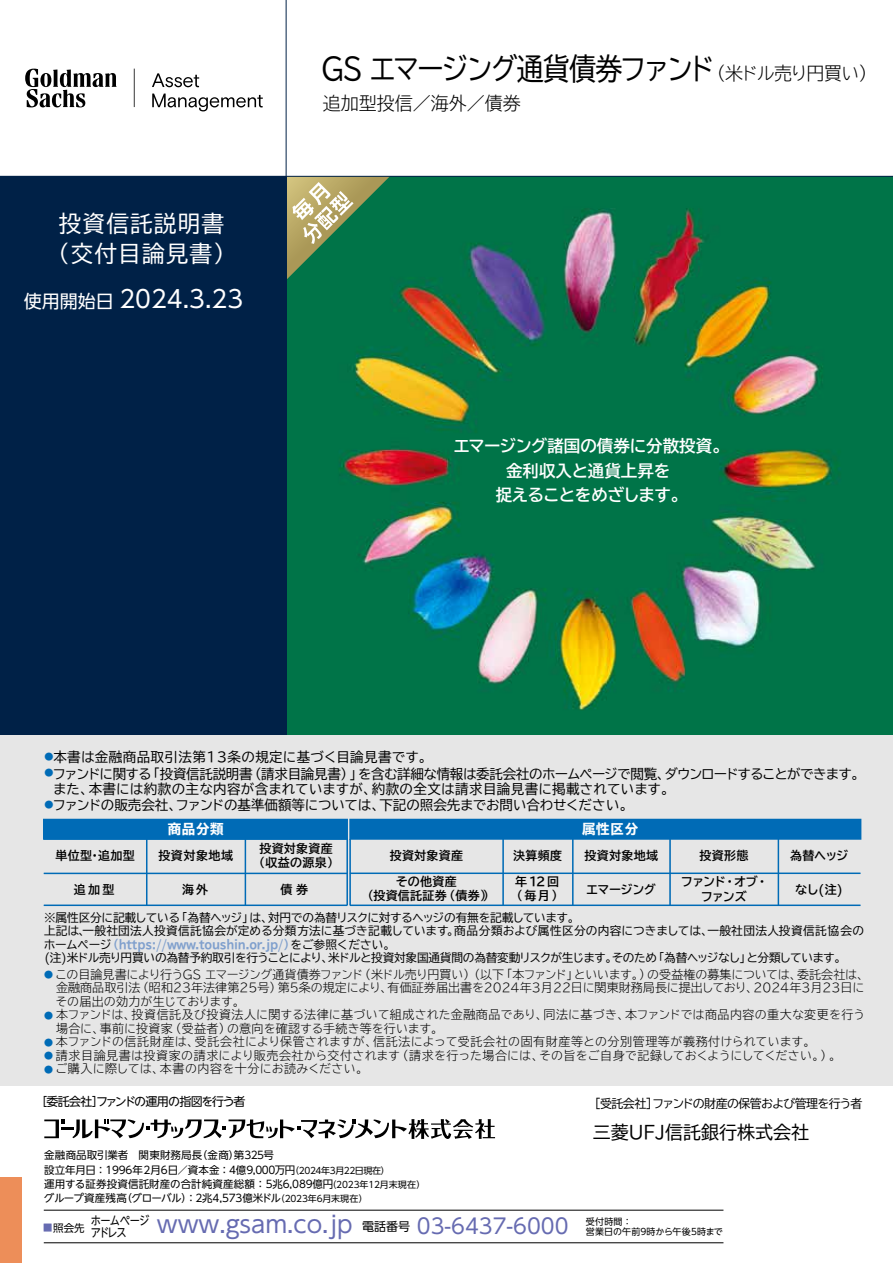
<style>
.page{position:relative;width:893px;height:1263px;background:#fff}
.page>*{position:absolute;margin:0;border:0;box-sizing:border-box;transform-origin:0 0}
.t1{font:30px "TBUD Go Std";letter-spacing:-.095em;color:#000;scale:.9 1}
.t2{font:24px "UD Shin Go NT Pro";color:#fff}
.t3{font:23.25px "UD Shin Go NT Pro";color:#666bb1}
.t4{font:22.65px/29.4px "TBUD Go Std";letter-spacing:.05em;color:#fff;text-align:center}
.t5{font:18px "TBUD Go Std";color:#000}
.t6{font:300 18px "TBUD Go Std Super";color:#000}
.t7{font:700 16.5px/24.8px "TBUD Go Std";color:#fff;text-align:center}
.t8{font:13.5px/15px "TBUD Go Std";letter-spacing:-.01em;color:#000}
.t9{font:13.5px "TBUD Go Std";letter-spacing:.03em;color:#000}
.t10{font:700 expanded 13.5px "TBUD Go Std";color:#fff}
.t11{font:300 12px/13.5px "TBUD Go Std Super";letter-spacing:.01em;color:#000}
.t12{font:700 12px/14.4px "TBUD Go Std";letter-spacing:.025em;color:#000;text-align:center}
.t13{font:300 12px "TBUD Go Std Super";letter-spacing:.03em;color:#000}
.t14{font:700 expanded 12px "TBUD Go Std";letter-spacing:-.02em;color:#80a0cd;scale:.9 1}
.t15{font:12px "TBUD Go Std";letter-spacing:-.06em;color:#000}
.t16{font:12px "UD Shin Go NT Pro";letter-spacing:-.085em;color:#000}
.t17{font:700 12px/14.4px "TBUD Go Std";letter-spacing:-.065em;color:#000;text-align:center}
.t18{font:12px/12px "UD Shin Go NT Pro";letter-spacing:-.065em;color:#000;scale:.85 1}
.t19{font:11.7px/13.5px "TBUD Go Std";letter-spacing:-.02em;color:#000}
.t20{font:11.7px "TBUD Go Std";letter-spacing:-.045em;color:#000}
.t21{font:10.5px/14.2px "UD Shin Go NT Pro";letter-spacing:-.01em;color:#000}
.t22{font:9px/10.8px "UD Shin Go NT Pro";letter-spacing:.02em;color:#000}
.s1{font-size:18px}
.s2{font-family:"TBUD Go Std Super";font-weight:300;font-size:18px}
.s3{font-weight:700;font-stretch:expanded;color:#fff}
.s4{font-weight:400;font-stretch:normal;font-size:11.7px;color:#000}
.s5{font-size:9px;color:#006bb6}
.s6{font-size:9px}
.s7{font-size:7.5px;color:#666bb1}
.s8{font-size:12px;color:#000}
.s9{font-size:21px}
</style>
<div class="page">
<img style="left:287px;top:177px;width:606px;height:559px">
<svg style="left:287px;top:177px;width:103px;height:103px"></svg>
<div style="left:0;top:176px;width:287px;height:576px;background:#002147"></div>
<hr style="left:44px;top:1210px;width:679px;height:1px;background:#000">
<hr style="left:44px;top:1242px;width:679px;height:1px;background:#000">
<svg style="left:44px;top:1119px;width:451px;height:20px"></svg>
<div style="left:44px;top:1223px;width:8px;height:8px;border:2px solid #666bb1"></div>
<div style="left:0;top:1178px;width:21px;height:85px;background:#ed8e59"></div>
<hr style="left:286px;top:0;width:1px;height:735px;background:#002147">
<svg style="left:25px;top:69px;width:238px;height:42px"></svg>
<hr style="left:0;top:176px;width:893px;height:1px;background:#002147">
<div style="left:0;top:736px;width:893px;height:350px;background:#e6e6e6"></div>
<div style="left:350px;top:819px;width:511px;height:20px;background:#006bb6"></div>
<div style="left:349px;top:819px;width:512px;height:21px;border:2px solid #006bb6"></div>
<div style="left:44px;top:819px;width:303px;height:20px;background:#006bb6"></div>
<hr style="left:44px;top:838px;width:303px;height:2px;background:#006bb6">
<hr style="left:44px;top:873px;width:303px;height:1px;background:#006bb6">
<hr style="left:44px;top:904px;width:303px;height:2px;background:#006bb6">
<hr style="left:350px;top:872px;width:510px;height:2px;background:#006bb6">
<hr style="left:350px;top:904px;width:510px;height:2px;background:#006bb6">
<hr style="left:245px;top:839px;width:1px;height:66px;background:#006bb6">
<hr style="left:346px;top:839px;width:2px;height:66px;background:#006bb6">
<hr style="left:349px;top:839px;width:2px;height:66px;background:#006bb6">
<hr style="left:146px;top:839px;width:1px;height:66px;background:#006bb6">
<hr style="left:572px;top:839px;width:2px;height:66px;background:#006bb6">
<hr style="left:502px;top:839px;width:2px;height:66px;background:#006bb6">
<hr style="left:778px;top:839px;width:1px;height:66px;background:#006bb6">
<hr style="left:669px;top:839px;width:2px;height:66px;background:#006bb6">
<h3 class="t4" style="left:47px;top:209px;width:191px">投資信託説明書（交付目論見書）</h3>
<h2 class="t2" style="left:24px;top:280px;width:221px"><span class="s1">使用開始日</span> 2024.3.23</h2>
<h1 class="t1" style="left:321px;top:44px;width:619px">GS エマージング通貨債券ファンド<span class="s2">（米ドル売り円買い）</span></h1>
<h3 class="t6" style="left:323px;top:88px;width:199px">追加型投信／海外／債券</h3>
<h3 class="t7" style="left:453px;top:433px;width:277px">エマージング諸国の債券に分散投資。金利収入と通貨上昇を<br>捉えることをめざします。</h3>
<p class="t9" style="left:44px;top:746px;width:389px"><sup>●</sup>本書は金融商品取引法第13条の規定に基づく目論見書です。</p>
<p class="t8" style="left:53px;top:766px;width:813px;text-indent:-9px"><sup>●</sup>ファンドに関する「投資信託説明書（請求目論見書）」を含む詳細な情報は委託会社のホームページで閲覧、ダウンロードすることができます。また、本書には約款の主な内容が含まれていますが、約款の全文は請求目論見書に掲載されています。</p>
<p class="t8" style="left:582px;top:793px;width:58px;line-height:24.3px;text-indent:-538px"><sup>●</sup>ファンドの販売会社、ファンドの基準価額等については、下記の照会先までお問い合わせください。<span class="s3">属性区分</span></p>
<p class="t12" style="left:390px;top:848px;width:75px">投資対象資産</p>
<p class="t12" style="left:513px;top:848px;width:50px">決算頻度</p>
<p class="t12" style="left:584px;top:848px;width:75px">投資対象地域</p>
<p class="t12" style="left:700px;top:848px;width:50px">投資形態</p>
<p class="t12" style="left:790px;top:848px;width:60px">為替ヘッジ</p>
<p class="t12" style="left:362px;top:874px;width:135px">その他資産<br>（投資信託証券（債券））</p>
<p class="t12" style="left:511px;top:874px;width:54px">年12回（毎月）</p>
<p class="t12" style="left:586px;top:882px;width:71px">エマージング</p>
<p class="t17" style="left:681px;top:875px;width:89px">ファンド・オブ・ファンズ</p>
<p class="t12" style="left:795px;top:882px;width:49px">なし(注)</p>
<p class="t10" style="left:168px;top:822px;width:58px">商品分類</p>
<p class="t12" style="left:56px;top:848px;width:81px">単位型・追加型</p>
<p class="t12" style="left:158px;top:848px;width:76px">投資対象地域</p>
<p class="t12" style="left:253px;top:841px;width:87px">投資対象資産（収益の源泉）</p>
<p class="t12" style="left:74px;top:882px;width:42px">追加型</p>
<p class="t12" style="left:182px;top:882px;width:27px">海外</p>
<p class="t12" style="left:281px;top:882px;width:29px">債券</p>
<p class="t19" style="left:44px;top:911px;width:822px">※属性区分に記載している「為替ヘッジ」は、対円での為替リスクに対するヘッジの有無を記載しています。<br>上記は、一般社団法人投資信託協会が定める分類方法に基づき記載しています。商品分類および属性区分の内容につきましては、一般社団法人投資信託協会の</p>
<p class="t14" style="left:44px;top:938px;width:392px"><span class="s4">ホームページ</span>（https://www.toushin.or.jp/）<span class="s4">をご参照ください。</span></p>
<p class="t20" style="left:44px;top:948px;width:804px">(注)米ドル売り円買いの為替予約取引を行うことにより、米ドルと投資対象国通貨間の為替変動リスクが生じます。そのため「為替ヘッジなし」と分類しています。</p>
<p class="t11" style="left:56px;top:967px;width:815px;text-indent:-12px"><span class="s5">●</span> この目論見書により行うGS エマージング通貨債券ファンド（米ドル売り円買い）（以下「本ファンド」といいます。）の受益権の募集については、委託会社は、金融商品取引法（昭和23年法律第25号）第5条の規定により、有価証券届出書を2024年3月22日に関東財務局長に提出しており、2024年3月23日にその届出の効力が生じております。</p>
<p class="t11" style="left:56px;top:1008px;width:810px;text-indent:-12px"><span class="s5">●</span> 本ファンドは、投資信託及び投資法人に関する法律に基づいて組成された金融商品であり、同法に基づき、本ファンドでは商品内容の重大な変更を行う場合に、事前に投資家（受益者）の意向を確認する手続き等を行います。</p>
<p class="t13" style="left:44px;top:1032px;width:773px"><span class="s5">●</span> 本ファンドの信託財産は、受託会社により保管されますが、信託法によって受託会社の固有財産等との分別管理等が義務付けられています。</p>
<p class="t11" style="left:44px;top:1048px;width:799px"><span class="s5">●</span> 請求目論見書は投資家の請求により販売会社から交付されます（請求を行った場合には、その旨をご自身で記録しておくようにしてください。）。</p>
<p class="t13" style="left:44px;top:1059px;width:326px"><span class="s5">●</span> ご購入に際しては、本書の内容を十分にお読みください。</p>
<p class="t16" style="left:35px;top:1092px;width:212px">［委託会社］ファンドの運用の指図を行う者</p>
<p class="t21" style="left:44px;top:1148px;width:383px">金融商品取引業者　関東財務局長（金商）第325号<br>設立年月日：1996年2月6日／資本金：4億9,000万円<span class="s6">（2024年3月22日現在）<br></span>運用する証券投資信託財産の合計純資産総額：5兆6,089億円<span class="s6">（2023年12月末現在）</span>グループ資産残高（グローバル）：2兆4,573億米ドル<span class="s6">（2023年6月末現在）</span></p>
<p class="t15" style="left:589px;top:1093px;width:275px">［受託会社］ファンドの財産の保管および管理を行う者</p>
<h3 class="t5" style="left:593px;top:1118px;width:218px">三菱UFJ信託銀行株式会社</h3>
<p class="t21" style="left:44px;top:1220px;width:42px"><span class="s7">■</span> 照会先</p>
<p class="t18" style="left:91px;top:1214px;width:70px">ホームページアドレス</p>
<h3 class="t3" style="left:157px;top:1205px;width:413px">www.gsam.co.jp <span class="s8">電話番号</span> <span class="s9">03-6437-6000</span></h3>
<p class="t22" style="left:586px;top:1215px;width:138px">受付時間：<br>営業日の午前9時から午後5時まで</p>
</div>
